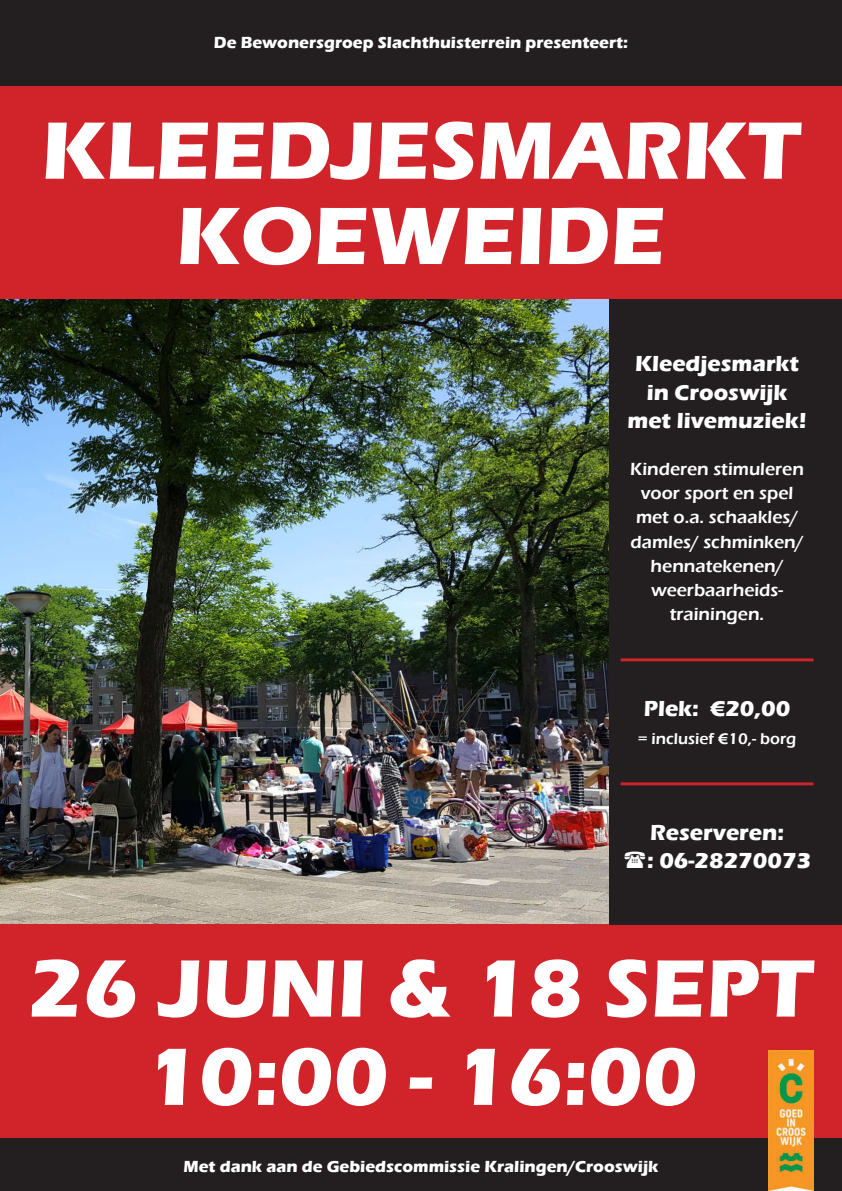
<style>
.page{position:relative;width:842px;height:1191px;background:#fff}
.page>*{position:absolute;margin:0;border:0;box-sizing:border-box;transform-origin:0 0}
.t1{font:700 84.3px/85.3px "Eras ITC";color:#fff;text-align:center}
.t2{font:700 22.4px/28.3px "Eras ITC";color:#fff;text-align:center}
.t3{font:600 18.1px/24.1px "Eras ITC";color:#fff;text-align:center}
.t4{font:700 16.6px "Eras ITC";color:#fff}
.t5{font:600 16.1px "Eras ITC";color:#fff}
</style>
<div class="page">
<img style="left:0;top:299px;width:609px;height:625px">
<div style="left:0;top:85px;width:842px;height:214px;background:#d1232a"></div>
<div style="left:0;top:924px;width:842px;height:214px;background:#d1232a"></div>
<div style="left:609px;top:299px;width:233px;height:625px;background:#231f20"></div>
<div style="left:0;top:0;width:842px;height:85px;background:#231f20"></div>
<div style="left:0;top:1138px;width:842px;height:53px;background:#231f20"></div>
<hr style="left:621px;top:658px;width:192px;height:3px;background:#d1232a">
<hr style="left:621px;top:782px;width:192px;height:3px;background:#d1232a">
<img style="left:768px;top:1050px;width:45px;height:141px">
<p class="t4" style="left:214px;top:36px;width:416px">De Bewonersgroep Slachthuisterrein presenteert:</p>
<h1 class="t1" style="left:41px;top:114px;width:761px">KLEEDJESMARKT<br>KOEWEIDE</h1>
<p class="t2" style="left:627px;top:351px;width:181px">Kleedjesmarkt in Crooswijk met livemuziek!</p>
<p class="t3" style="left:630px;top:458px;width:175px">Kinderen stimuleren voor sport en spel met o.a. schaakles/ damles/ schminken/ hennatekenen/ weerbaarheids&shy;trainingen.</p>
<p class="t2" style="left:644px;top:695px;width:148px">Plek: €20,00</p>
<p class="t5" style="left:638px;top:731px;width:160px">= inclusief €10,- borg</p>
<p class="t2" style="left:647px;top:819px;width:166px;text-align:left">Reserveren:<br>: 06-28270073</p>
<h1 class="t1" style="left:28px;top:950px;width:786px;line-height:88.3px">26 JUNI &amp; 18 SEPT<br>10:00 - 16:00</h1>
<p class="t4" style="left:183px;top:1159px;width:476px">Met dank aan de Gebiedscommissie Kralingen/Crooswijk</p>
</div>
